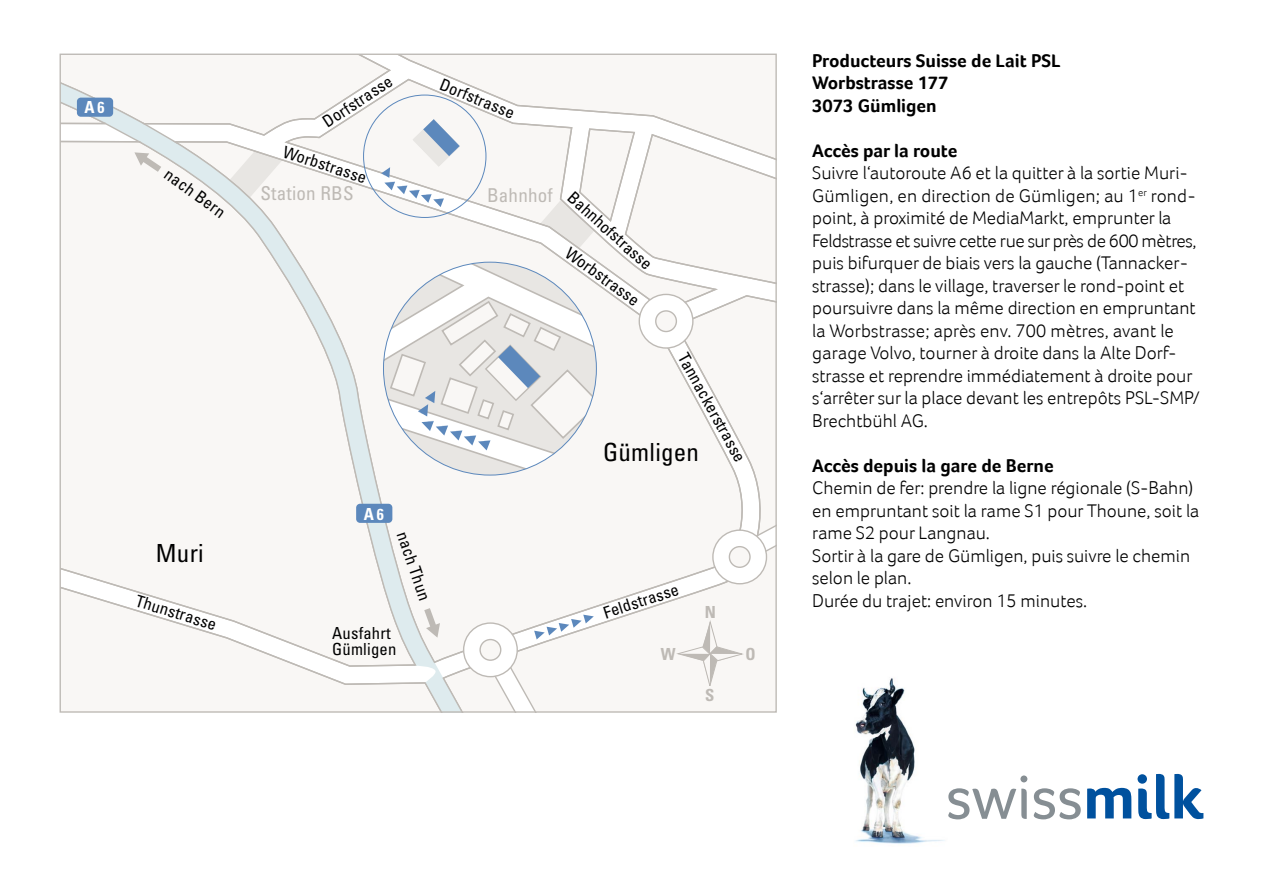
<style>
.page{position:relative;width:1263px;height:893px;background:#fff}
.page>*{position:absolute;margin:0;border:0;box-sizing:border-box;transform-origin:0 0}
.t1{font:condensed 24.9px "Univers";letter-spacing:.01em;color:#000}
.t2{font:condensed 19.05px "Univers";letter-spacing:.01em;color:#bebab5}
.t3{font:300 18.75px/22.5px "Foco";color:#000}
.t4{font:700 18.75px/22.5px "Foco";color:#000}
.t5{font:condensed 16.65px/16.6px "Univers";letter-spacing:.01em;color:#000}
.t6{font:700 condensed 16.65px "Univers";color:#fff}
.t7{font:700 condensed 16.65px "Univers";color:#bebab5}
.s1{font-size:15.9px}
</style>
<div class="page">
<svg style="left:1087px;top:788px;width:44px;height:30px"></svg>
<svg style="left:1138px;top:774px;width:65px;height:45px"></svg>
<svg style="left:948px;top:788px;width:79px;height:31px"></svg>
<div style="left:1020px;top:775px;width:7px;height:7px;background:#868e93;border-radius:50%"></div>
<svg style="left:1034px;top:788px;width:47px;height:31px"></svg>
<img style="left:855px;top:678px;width:90px;height:166px">
<svg style="left:62px;top:56px;width:713px;height:655px"></svg>
<div style="left:713px;top:530px;width:53px;height:54px;background:#fff;border-radius:50%"></div>
<div style="left:712px;top:529px;width:55px;height:55px;border:1px solid #bebab5;border-radius:50%"></div>
<div style="left:729px;top:547px;width:21px;height:20px;background:#f9f7f5;border-radius:50%"></div>
<div style="left:729px;top:546px;width:22px;height:22px;border:1px solid #bebab5;border-radius:50%"></div>
<div style="left:639px;top:294px;width:54px;height:54px;background:#fff;border-radius:50%"></div>
<div style="left:639px;top:294px;width:54px;height:55px;border:1px solid #bebab5;border-radius:50%"></div>
<div style="left:656px;top:311px;width:20px;height:21px;background:#f9f7f5;border-radius:50%"></div>
<div style="left:655px;top:310px;width:22px;height:22px;border:1px solid #bebab5;border-radius:50%"></div>
<div style="left:464px;top:623px;width:53px;height:54px;background:#fff;border-radius:50%"></div>
<div style="left:463px;top:622px;width:55px;height:55px;border:1px solid #bebab5;border-radius:50%"></div>
<div style="left:480px;top:640px;width:21px;height:20px;background:#f9f7f5;border-radius:50%"></div>
<div style="left:479px;top:639px;width:22px;height:22px;border:1px solid #bebab5;border-radius:50%"></div>
<svg style="left:103px;top:121px;width:76px;height:24px"></svg>
<svg style="left:337px;top:121px;width:30px;height:35px"></svg>
<svg style="left:381px;top:119px;width:128px;height:88px"></svg>
<svg style="left:383px;top:262px;width:213px;height:213px"></svg>
<div style="left:356px;top:504px;width:36px;height:19px;background:#5c88bc;border-radius:4px"></div>
<div style="left:77px;top:98px;width:36px;height:19px;background:#5c88bc;border-radius:4px"></div>
<svg style="left:534px;top:615px;width:60px;height:24px"></svg>
<svg style="left:424px;top:608px;width:16px;height:30px"></svg>
<svg style="left:134px;top:152px;width:27px;height:20px"></svg>
<svg style="left:677px;top:621px;width:66px;height:66px"></svg>
<p class="t6" style="left:84px;top:97px;width:22px">A <span class="s1">6</span></p>
<p class="t5" style="left:171px;top:165px;width:72px;rotate:36deg">nach Bern</p>
<h1 class="t1" style="left:156px;top:537px;width:49px">Muri</h1>
<p class="t5" style="left:139px;top:592px;width:85px;rotate:17deg">Thunstrasse</p>
<p class="t5" style="left:320px;top:116px;width:81px;rotate:-33deg">Dorfstrasse</p>
<p class="t5" style="left:286px;top:143px;width:89px;rotate:18deg">Worbstrasse</p>
<p class="t5" style="left:444px;top:76px;width:81px;rotate:22deg">Dorfstrasse</p>
<p class="t2" style="left:260px;top:182px;width:95px">Station RBS</p>
<p class="t2" style="left:487px;top:184px;width:67px">Bahnhof</p>
<p class="t5" style="left:576px;top:188px;width:109px;rotate:42deg">Bahnhofstrasse</p>
<p class="t5" style="left:572px;top:244px;width:89px;rotate:36deg">Worbstrasse</p>
<p class="t6" style="left:364px;top:503px;width:22px">A <span class="s1">6</span></p>
<p class="t5" style="left:410px;top:529px;width:73px;rotate:71deg">nach Thun</p>
<p class="t5" style="left:332px;top:624px;width:66px">Ausfahrt<br>Gümligen</p>
<p class="t5" style="left:690px;top:350px;width:123px;rotate:61deg">Tannackerstrasse</p>
<h1 class="t1" style="left:603px;top:437px;width:98px">Gümligen</h1>
<p class="t5" style="left:601px;top:605px;width:80px;rotate:-18deg">Feldstrasse</p>
<p class="t7" style="left:705px;top:602px;width:13px">N</p>
<p class="t7" style="left:661px;top:644px;width:16px">W</p>
<p class="t7" style="left:745px;top:644px;width:12px">O</p>
<p class="t7" style="left:705px;top:685px;width:11px">S</p>
<p class="t4" style="left:812px;top:49px;width:250px">Producteurs Suisse de Lait PSL<br>Worbstrasse 177<br>3073 Gümligen</p>
<p class="t4" style="left:812px;top:139px;width:147px">Accès par la route</p>
<p class="t3" style="left:812px;top:162px;width:389px">Suivre l‘autoroute A6 et la quitter à la sortie Muri-Gümligen, en direction de Gümligen; au 1<sup>er</sup> rond&shy;point, à proximité de MediaMarkt, emprunter la Feldstrasse et suivre cette rue sur près de 600 mètres, puis bifurquer de biais vers la gauche (Tannacker&shy;strasse); dans le village, traverser le rond-point et poursuivre dans la même direction en empruntant la Worbstrasse; après env. 700 mètres, avant le garage Volvo, tourner à droite dans la Alte Dorf&shy;strasse et reprendre immédiatement à droite pour s‘arrêter sur la place devant les entrepôts PSL-SMP/ Brechtbühl AG.</p>
<p class="t4" style="left:812px;top:454px;width:243px">Accès depuis la gare de Berne</p>
<p class="t3" style="left:812px;top:477px;width:389px">Chemin de fer: prendre la ligne régionale (S-Bahn) en empruntant soit la rame S1 pour Thoune, soit la rame S2 pour Langnau.<br>Sortir à la gare de Gümligen, puis suivre le chemin selon le plan.<br>Durée du trajet: environ 15 minutes.</p>
</div>
